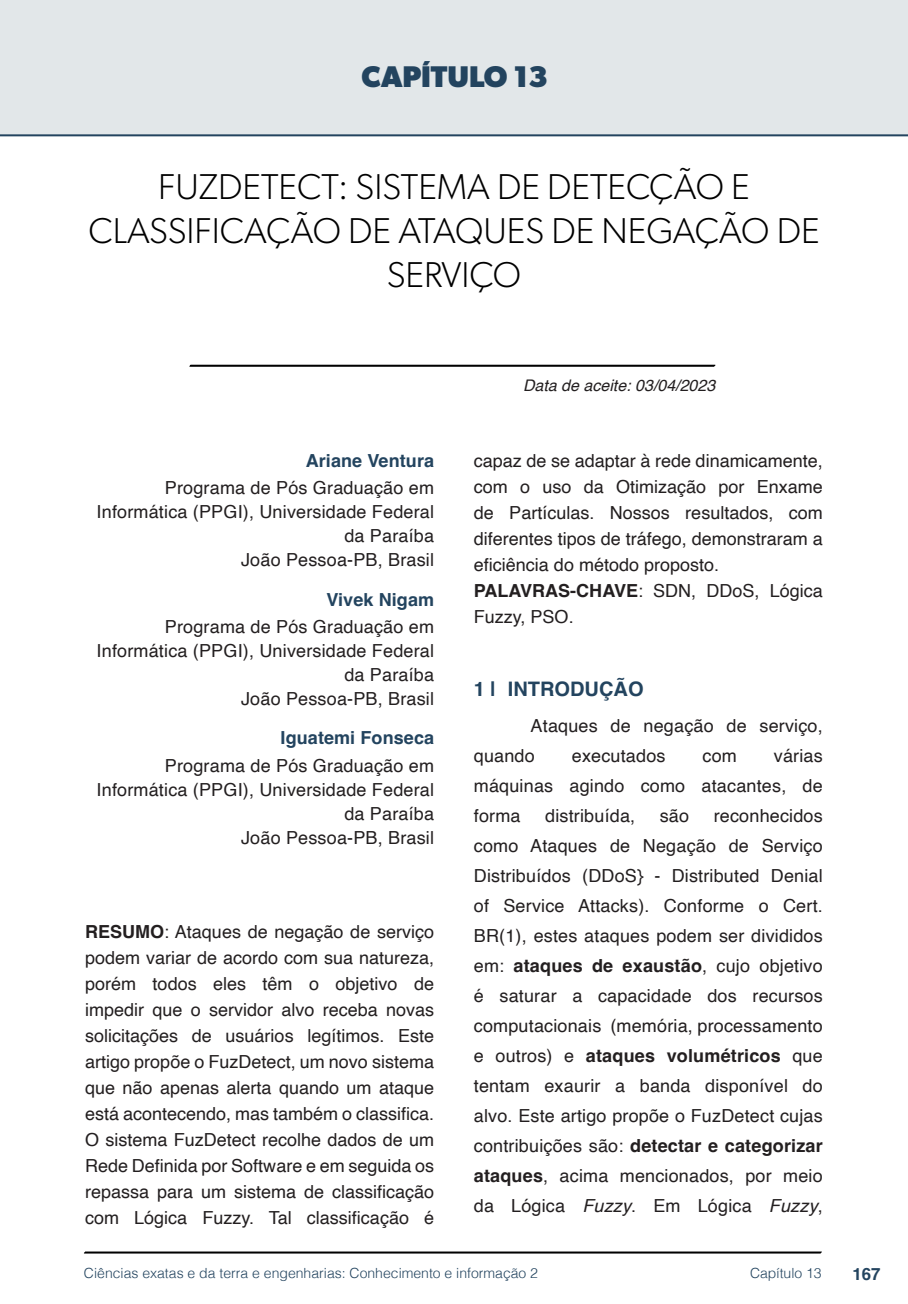
<style>
.page{position:relative;width:908px;height:1304px;background:#fff}
.page>*{position:absolute;margin:0;border:0;box-sizing:border-box;transform-origin:0 0}
.t1{font:300 36px/44px "Gibson";color:#000;text-align:center}
.t2{font:700 30px "Gibson";color:#23445f}
.t3{font:700 20px "Helvetica";color:#23445f}
.t4{font:18px/26px "Helvetica";letter-spacing:.01em;color:#231f20;text-align:right}
.t5{font:700 18px "Helvetica";letter-spacing:.005em;color:#23445f}
.t6{font:700 16.8px "Helvetica";color:#23445f}
.t7{font:italic 16px "Helvetica";color:#231f20}
.t8{font:300 14px "Helvetica";color:#23445f}
.s1{font-weight:700}
.s2{font-style:italic}
</style>
<div class="page">
<svg style="left:84px;top:1251px;width:737px;height:3px;background:#515151"></svg>
<svg style="left:189px;top:364px;width:526px;height:3px;background:#4f4f4f"></svg>
<div style="left:0;top:0;width:907px;height:136px;background:#e2e7e9"></div>
<div style="left:44px;top:72px;width:68px;height:61px;background:#e2e7e9"></div>
<h2 class="t2" style="left:361px;top:58px;width:188px">CAPÍTULO 13</h2>
<h1 class="t1" style="left:88px;top:164px;width:732px">FUZDETECT: SISTEMA DE DETECÇÃO E<br>CLASSIFICAÇÃO DE ATAQUES DE NEGAÇÃO DE<br>SERVIÇO</h1>
<p class="t5" style="left:305px;top:450px;width:130px">Ariane Ventura</p>
<p class="t4" style="left:97px;top:477px;width:339px;line-height:24px">Programa de Pós Graduação em<br>Informática (PPGI), Universidade Federal da Paraíba<br>João Pessoa-PB, Brasil</p>
<p class="t5" style="left:326px;top:588px;width:109px">Vivek Nigam</p>
<p class="t4" style="left:97px;top:615px;width:339px;line-height:24px">Programa de Pós Graduação em<br>Informática (PPGI), Universidade Federal da Paraíba<br>João Pessoa-PB, Brasil</p>
<p class="t5" style="left:280px;top:727px;width:155px">Iguatemi Fonseca</p>
<p class="t4" style="left:97px;top:754px;width:339px;line-height:24px">Programa de Pós Graduação em<br>Informática (PPGI), Universidade Federal da Paraíba<br>João Pessoa-PB, Brasil</p>
<p class="t4" style="left:85px;top:919px;width:350px;text-align:justify"><span class="s1">RESUMO</span>: Ataques de negação de serviço podem variar de acordo com sua natureza, porém todos eles têm o objetivo de impedir que o servidor alvo receba novas solicitações de usuários legítimos. Este artigo propõe o FuzDetect, um novo sistema que não apenas alerta quando um ataque está acontecendo, mas também o classifica.<br>O sistema FuzDetect recolhe dados de um Rede Definida por Software e em seguida os repassa para um sistema de classificação com Lógica Fuzzy. Tal classificação é</p>
<p class="t7" style="left:523px;top:373px;width:194px">Data de aceite: 03/04/2023</p>
<p class="t4" style="left:473px;top:448px;width:350px;text-align:left">capaz de se adaptar à rede dinamicamente, com o uso da Otimização por Enxame de Partículas. Nossos resultados, com diferentes tipos de tráfego, demonstraram a eficiência do método proposto.<br><span class="s1">PALAVRAS-CHAVE</span>: SDN, DDoS, Lógica Fuzzy, PSO.</p>
<p class="t3" style="left:473px;top:677px;width:171px">1 | INTRODUÇÃO</p>
<p class="t4" style="left:473px;top:711px;width:350px;line-height:30px;text-align:left;text-indent:57px">Ataques de negação de serviço, quando</p>
<p class="t4" style="left:473px;top:741px;width:350px;line-height:30px;text-align:justify;text-indent:300px">várias máquinas agindo como atacantes, de forma</p>
<p class="t4" style="left:571px;top:743px;width:95px">executados</p>
<p class="t4" style="left:702px;top:743px;width:36px">com</p>
<p class="t4" style="left:545px;top:803px;width:92px">distribuída,</p>
<p class="t4" style="left:659px;top:803px;width:31px">são</p>
<p class="t4" style="left:473px;top:801px;width:350px;line-height:30px;text-align:justify;text-indent:240px">reconhecidos como Ataques de Negação de Serviço Distribuídos (DDoS} - Distributed Denial of Service Attacks). Conforme o Cert.<br>BR(1), estes ataques podem ser divididos em: <span class="s1">ataques de exaustão</span>, cujo objetivo é saturar a capacidade dos recursos computacionais (memória, processamento e outros) e <span class="s1">ataques volumétricos</span> que tentam exaurir a banda disponível do alvo. Este artigo propõe o FuzDetect cujas contribuições são: <span class="s1">detectar e categorizar ataques</span>, acima mencionados, por meio da Lógica <span class="s2">Fuzzy</span>. Em Lógica <span class="s2">Fuzzy</span>,</p>
<p class="t8" style="left:84px;top:1261px;width:455px">Ciências exatas e da terra e engenharias: Conhecimento e informação 2</p>
<p class="t8" style="left:749px;top:1261px;width:73px">Capítulo 13</p>
<p class="t6" style="left:851px;top:1264px;width:30px">167</p>
</div>
